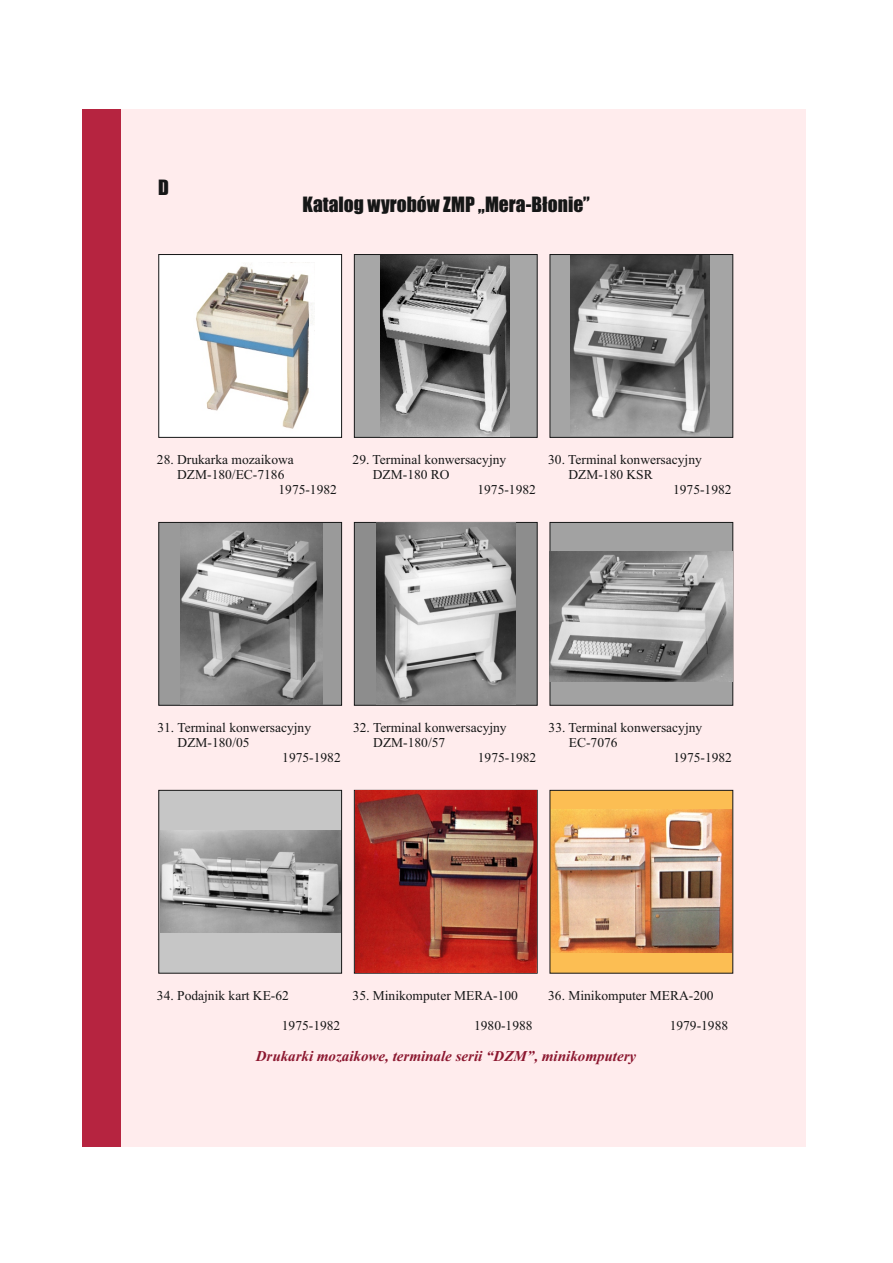
<style>
.page{position:relative;width:893px;height:1263px;background:#fff}
.page>*{position:absolute;margin:0;border:0;box-sizing:border-box;transform-origin:0 0}
.t1{font:19.5px "Impact";color:#151616}
.t2{font:italic 700 15px "Times New Roman";color:#8c1830}
.t3{font:13.5px "Times New Roman";color:#151616}
</style>
<div class="page">
<div style="left:83px;top:110px;width:723px;height:1037px;background:#ffeced"></div>
<div style="left:83px;top:110px;width:38px;height:1037px;background:#b62440"></div>
<svg style="left:549px;top:789px;width:185px;height:185px"></svg>
<svg style="left:549px;top:522px;width:185px;height:184px"></svg>
<svg style="left:353px;top:522px;width:185px;height:184px"></svg>
<svg style="left:158px;top:522px;width:184px;height:184px"></svg>
<svg style="left:549px;top:254px;width:185px;height:184px"></svg>
<svg style="left:353px;top:254px;width:185px;height:184px"></svg>
<svg style="left:158px;top:254px;width:184px;height:184px"></svg>
<svg style="left:353px;top:789px;width:185px;height:185px"></svg>
<svg style="left:158px;top:789px;width:184px;height:185px"></svg>
<img style="left:194px;top:263px;width:120px;height:169px">
<img style="left:380px;top:256px;width:129px;height:180px">
<img style="left:570px;top:256px;width:140px;height:180px">
<img style="left:180px;top:524px;width:142px;height:180px">
<img style="left:377px;top:522px;width:138px;height:182px">
<img style="left:550px;top:551px;width:183px;height:131px">
<img style="left:160px;top:830px;width:180px;height:102px">
<img style="left:355px;top:791px;width:182px;height:181px">
<img style="left:551px;top:809px;width:181px;height:144px">
<h1 class="t1" style="left:158px;top:180px;width:12px">D</h1>
<h1 class="t1" style="left:303px;top:197px;width:289px">Katalog wyrobów ZMP „Mera-Błonie”</h1>
<p class="t3" style="left:157px;top:455px;width:138px">28. Drukarka mozaikowa</p>
<p class="t3" style="left:177px;top:470px;width:109px">DZM-180/EC-7186</p>
<p class="t3" style="left:278px;top:485px;width:60px">1975-1982</p>
<p class="t3" style="left:353px;top:455px;width:155px">29. Terminal konwersacyjny</p>
<p class="t3" style="left:373px;top:470px;width:78px">DZM-180 RO</p>
<p class="t3" style="left:477px;top:485px;width:60px">1975-1982</p>
<p class="t3" style="left:548px;top:455px;width:155px">30. Terminal konwersacyjny</p>
<p class="t3" style="left:568px;top:470px;width:86px">DZM-180 KSR</p>
<p class="t3" style="left:673px;top:485px;width:60px">1975-1982</p>
<p class="t3" style="left:157px;top:723px;width:155px">31. Terminal konwersacyjny</p>
<p class="t3" style="left:178px;top:738px;width:73px">DZM-180/05</p>
<p class="t3" style="left:282px;top:753px;width:60px">1975-1982</p>
<p class="t3" style="left:353px;top:723px;width:155px">32. Terminal konwersacyjny</p>
<p class="t3" style="left:373px;top:738px;width:73px">DZM-180/57</p>
<p class="t3" style="left:478px;top:753px;width:60px">1975-1982</p>
<p class="t3" style="left:549px;top:723px;width:155px">33. Terminal konwersacyjny</p>
<p class="t3" style="left:569px;top:738px;width:50px">EC-7076</p>
<p class="t3" style="left:673px;top:753px;width:60px">1975-1982</p>
<p class="t3" style="left:157px;top:991px;width:133px">34. Podajnik kart KE-62</p>
<p class="t3" style="left:282px;top:1021px;width:60px">1975-1982</p>
<p class="t3" style="left:548px;top:991px;width:167px">36. Minikomputer MERA-200</p>
<p class="t3" style="left:670px;top:1021px;width:60px">1979-1988</p>
<p class="t2" style="left:256px;top:1051px;width:382px">Drukarki mozaikowe, terminale serii “DZM”, minikomputery</p>
<p class="t3" style="left:353px;top:991px;width:167px">35. Minikomputer MERA-100</p>
<p class="t3" style="left:474px;top:1021px;width:60px">1980-1988</p>
</div>
